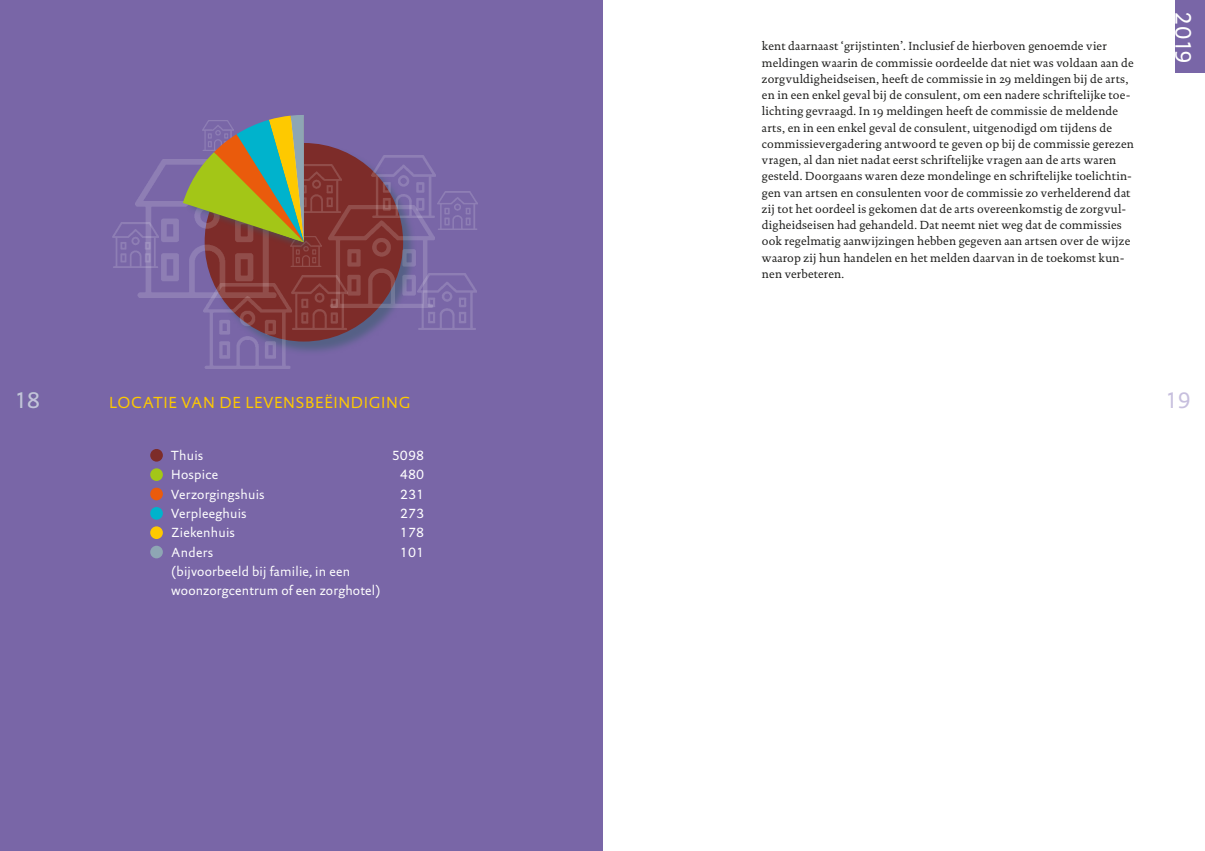
<style>
.page{position:relative;width:1205px;height:851px;background:#fff}
.page>*{position:absolute;margin:0;border:0;box-sizing:border-box;transform-origin:0 0}
.t1{font:22.5px "DTL Documenta Sans TOT";color:#fff}
.t2{font:22.5px "DTL Documenta Sans TOT";color:#c7bfde}
.t3{font:16.25px "DTL Documenta Sans TOT";letter-spacing:.04em;color:#fec900}
.t4{font:13.38px/19.4px "DTL Documenta Sans TOT";letter-spacing:.015em;color:#fff}
.t5{font:11.88px/16.2px "DTL Documenta TOT";letter-spacing:.01em;color:#1d1d1b}
</style>
<div class="page">
<div style="left:1175px;top:0;width:30px;height:73px;background:#7966a7"></div>
<div style="left:0;top:0;width:602px;height:850px;background:#7966a7"></div>
<div style="left:150px;top:449px;width:13px;height:12px;background:#7d2c29;border-radius:50%"></div>
<div style="left:150px;top:468px;width:13px;height:13px;background:#a3c617;border-radius:50%"></div>
<div style="left:150px;top:487px;width:13px;height:13px;background:#ea5b0c;border-radius:50%"></div>
<div style="left:150px;top:507px;width:13px;height:12px;background:#00b3cc;border-radius:50%"></div>
<div style="left:150px;top:526px;width:13px;height:13px;background:#fec900;border-radius:50%"></div>
<div style="left:150px;top:545px;width:13px;height:13px;background:#8ea6b4;border-radius:50%"></div>
<div style="left:205px;top:144px;width:212px;height:211px;background:#385c6b;opacity:.55"></div>
<img style="left:403px;top:217px;width:32px;height:90px">
<img style="left:135px;top:159px;width:48px;height:138px">
<img style="left:205px;top:341px;width:87px;height:28px">
<img style="left:403px;top:156px;width:32px;height:61px">
<img style="left:437px;top:191px;width:40px;height:38px">
<img style="left:112px;top:222px;width:47px;height:45px">
<img style="left:418px;top:273px;width:58px;height:56px">
<svg style="left:183px;top:115px;width:220px;height:226px"></svg>
<h1 class="t2" style="left:14px;top:386px;width:27px">18</h1>
<h2 class="t3" style="left:109px;top:392px;width:303px">LOCATIE VAN DE LEVENSBEËINDIGING</h2>
<p class="t4" style="left:171px;top:445px;width:34px">Thuis</p>
<p class="t4" style="left:392px;top:445px;width:34px">5098</p>
<p class="t4" style="left:171px;top:464px;width:49px">Hospice</p>
<p class="t4" style="left:400px;top:464px;width:26px">480</p>
<p class="t4" style="left:171px;top:484px;width:95px">Verzorgingshuis</p>
<p class="t4" style="left:400px;top:484px;width:26px">231</p>
<p class="t4" style="left:171px;top:503px;width:77px">Verpleeghuis</p>
<p class="t4" style="left:400px;top:503px;width:26px">273</p>
<p class="t4" style="left:171px;top:522px;width:65px">Ziekenhuis</p>
<p class="t4" style="left:400px;top:522px;width:26px">178</p>
<p class="t4" style="left:171px;top:542px;width:43px">Anders</p>
<p class="t4" style="left:400px;top:542px;width:26px">101</p>
<p class="t4" style="left:171px;top:561px;width:211px">(bijvoorbeeld bij familie, in een woonzorgcentrum of een zorghotel)</p>
<p class="t5" style="left:762px;top:38px;width:373px">kent daarnaast ‘grijstinten’. Inclusief de hierboven genoemde vier meldingen waarin de commissie oordeelde dat niet was voldaan aan de zorgvuldigheidseisen, heeft de commissie in 29 meldingen bij de arts, en in een enkel geval bij de consulent, om een nadere schriftelijke toe&shy;lichting gevraagd. In 19 meldingen heeft de commissie de meldende arts, en in een enkel geval de consulent, uitgenodigd om tijdens de commissievergadering antwoord te geven op bij de commissie gerezen vragen, al dan niet nadat eerst schriftelijke vragen aan de arts waren gesteld. Doorgaans waren deze mondelinge en schriftelijke toelichtin&shy;gen van artsen en consulenten voor de commissie zo verhelderend dat zij tot het oordeel is gekomen dat de arts overeenkomstig de zorgvul&shy;digheidseisen had gehandeld. Dat neemt niet weg dat de commissies ook regelmatig aanwijzingen hebben gegeven aan artsen over de wijze waarop zij hun handelen en het melden daarvan in de toekomst kun&shy;nen verbeteren.</p>
<h1 class="t1" style="left:1197px;top:11px;width:55px;rotate:90deg">2019</h1>
<h1 class="t2" style="left:1165px;top:386px;width:27px">19</h1>
</div>
